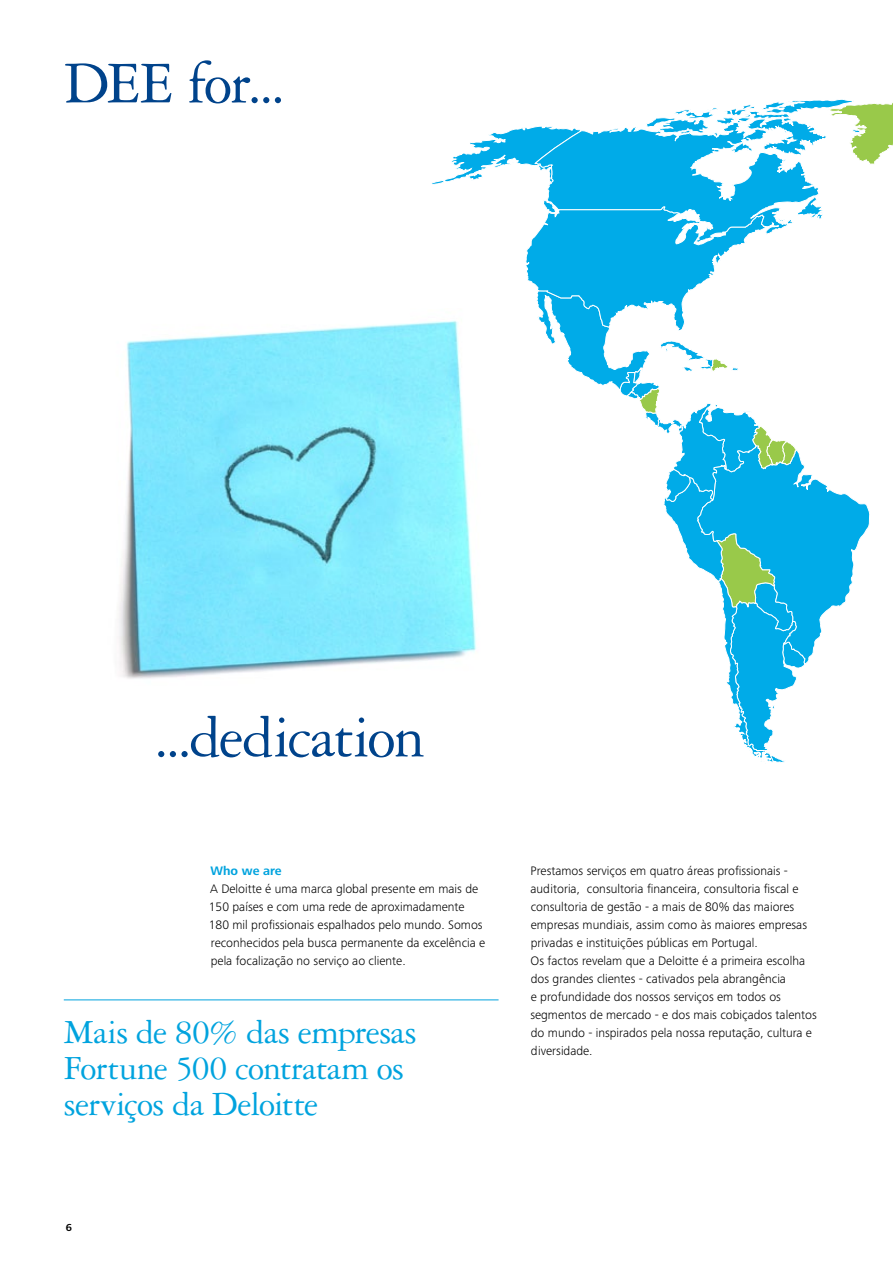
<style>
.page{position:relative;width:893px;height:1263px;background:#fff}
.page>*{position:absolute;margin:0;border:0;box-sizing:border-box;transform-origin:0 0}
.t1{font:63px "Garamond 3 LT Std";letter-spacing:-.03em;color:#00438b}
.t2{font:36px/36px "Garamond 3 LT Std";letter-spacing:-.02em;color:#00a3de}
.t3{font:300 12.75px/18px "Frutiger Next Pro";color:#000}
.t4{font:700 12.75px "Frutiger Next Pro";color:#00a3de}
.t5{font:700 10.5px "Frutiger Next Pro";color:#000}
</style>
<div class="page">
<hr style="left:64px;top:999px;width:435px;height:1px;background:#00a3de">
<img style="left:119px;top:322px;width:311px;height:357px">
<svg style="left:430px;top:99px;width:463px;height:664px"></svg>
<h1 class="t1" style="left:64px;top:49px;width:224px">DEE for...</h1>
<h1 class="t1" style="left:153px;top:703px;width:273px">...dedication</h1>
<p class="t4" style="left:210px;top:863px;width:73px">Who we are</p>
<p class="t3" style="left:209px;top:879px;width:278px">A Deloitte é uma marca global presente em mais de 150 países e com uma rede de aproximadamente 180 mil profissionais espalhados pelo mundo. Somos reconhecidos pela busca permanente da excelência e pela focalização no serviço ao cliente.</p>
<h2 class="t2" style="left:64px;top:1015px;width:355px">Mais de 80% das empresas<br>Fortune 500 contratam os serviços da Deloitte</h2>
<p class="t5" style="left:66px;top:1221px;width:8px">6</p>
<p class="t3" style="left:530px;top:861px;width:288px">Prestamos serviços em quatro áreas profissionais - auditoria, consultoria financeira, consultoria fiscal e consultoria de gestão - a mais de 80% das maiores empresas mundiais, assim como às maiores empresas privadas e instituições públicas em Portugal.<br>Os factos revelam que a Deloitte é a primeira escolha dos grandes clientes - cativados pela abrangência<br>e profundidade dos nossos serviços em todos os segmentos de mercado - e dos mais cobiçados talentos do mundo - inspirados pela nossa reputação, cultura e diversidade.</p>
</div>
